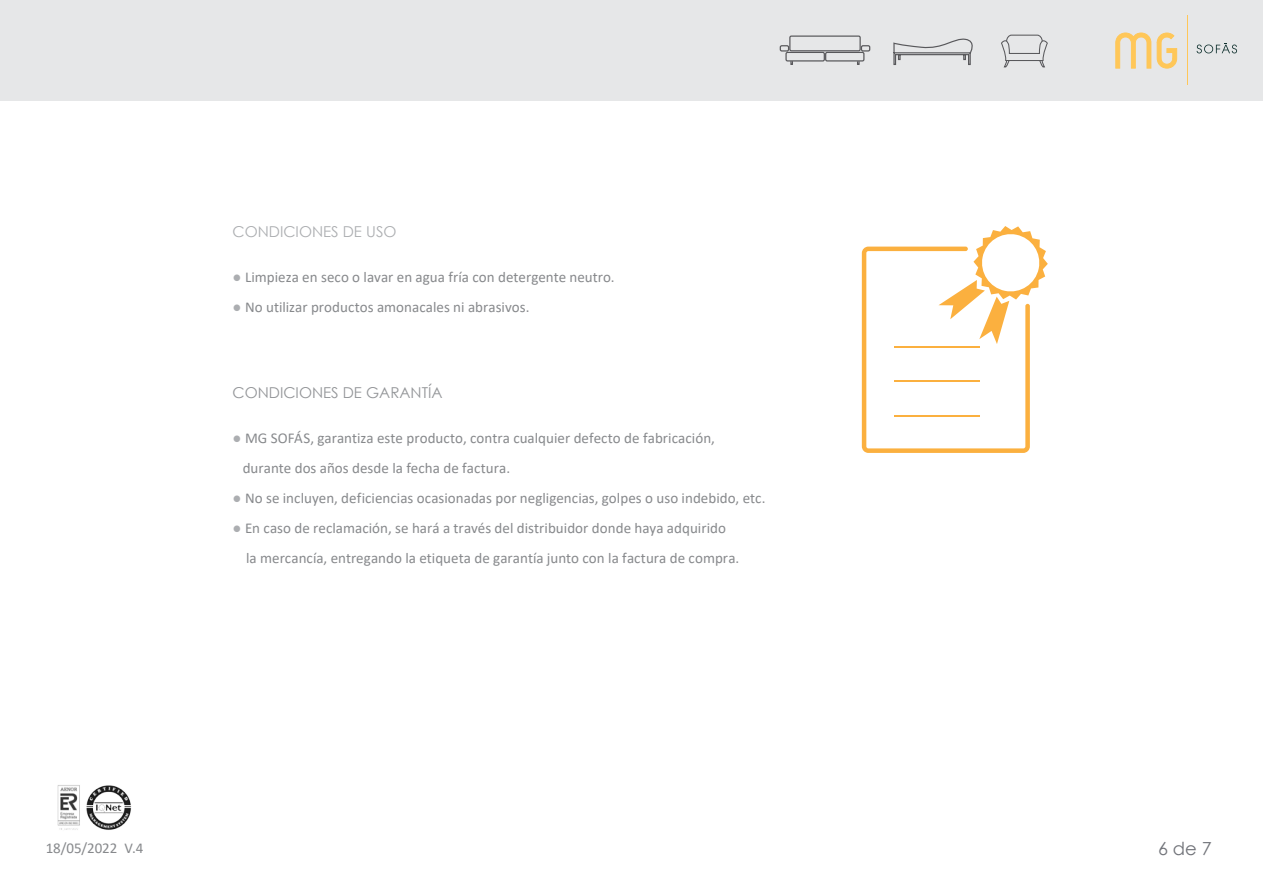
<style>
.page{position:relative;width:1263px;height:893px;background:#fff}
.page>*{position:absolute;margin:0;border:0;box-sizing:border-box;transform-origin:0 0}
.t1{font:18px "Century Gothic";color:#717379}
.t2{font:15px/30px "Calibri";letter-spacing:.005em;color:#87898c}
.t3{font:15px "Century Gothic";color:#939598}
.t4{font:15px "Century Gothic";color:#acaeb1}
.s1{color:#acaeb1}
</style>
<div class="page">
<div style="left:0;top:0;width:1263px;height:101px;background:#e6e7e8"></div>
<svg style="left:1115px;top:33px;width:36px;height:36px"></svg>
<svg style="left:1157px;top:33px;width:20px;height:36px"></svg>
<svg style="left:1196px;top:43px;width:41px;height:10px"></svg>
<hr style="left:1187px;top:16px;width:1px;height:69px;background:#ffc758">
<svg style="left:1001px;top:34px;width:47px;height:34px"></svg>
<svg style="left:893px;top:38px;width:80px;height:28px"></svg>
<div style="left:789px;top:36px;width:72px;height:15px;border:1px solid #58585b"></div>
<svg style="left:779px;top:45px;width:92px;height:20px"></svg>
<img style="left:57px;top:785px;width:75px;height:45px">
<svg style="left:862px;top:226px;width:186px;height:227px"></svg>
<hr style="left:894px;top:415px;width:85px;height:1px;background:#fbb03f">
<hr style="left:894px;top:381px;width:85px;height:1px;background:#fbb03f">
<hr style="left:894px;top:346px;width:85px;height:2px;background:#fbb03f">
<p class="t4" style="left:233px;top:221px;width:165px">CONDICIONES DE USO</p>
<p class="t2" style="left:233px;top:262px;width:384px"><span class="s1">●</span> Limpieza en seco o lavar en agua fría con detergente neutro.</p>
<p class="t2" style="left:233px;top:292px;width:298px"><span class="s1">●</span> No utilizar productos amonacales ni abrasivos.</p>
<p class="t3" style="left:233px;top:382px;width:211px">CONDICIONES DE GARANTÍA</p>
<p class="t2" style="left:243px;top:422px;width:474px;text-indent:-10px"><span class="s1">●</span> MG SOFÁS, garantiza este producto, contra cualquier defecto de fabricación, durante dos años desde la fecha de factura.</p>
<p class="t2" style="left:233px;top:482px;width:534px"><span class="s1">●</span> No se incluyen, deficiencias ocasionadas por negligencias, golpes o uso indebido, etc.</p>
<p class="t2" style="left:246px;top:512px;width:495px;text-indent:-14px"><span class="s1">●</span> En caso de reclamación, se hará a través del distribuidor donde haya adquirido la mercancía, entregando la etiqueta de garantía junto con la factura de compra.</p>
<p class="t2" style="left:46px;top:833px;width:99px">18/05/2022 V.4</p>
<p class="t1" style="left:1158px;top:836px;width:55px">6 de 7</p>
</div>
